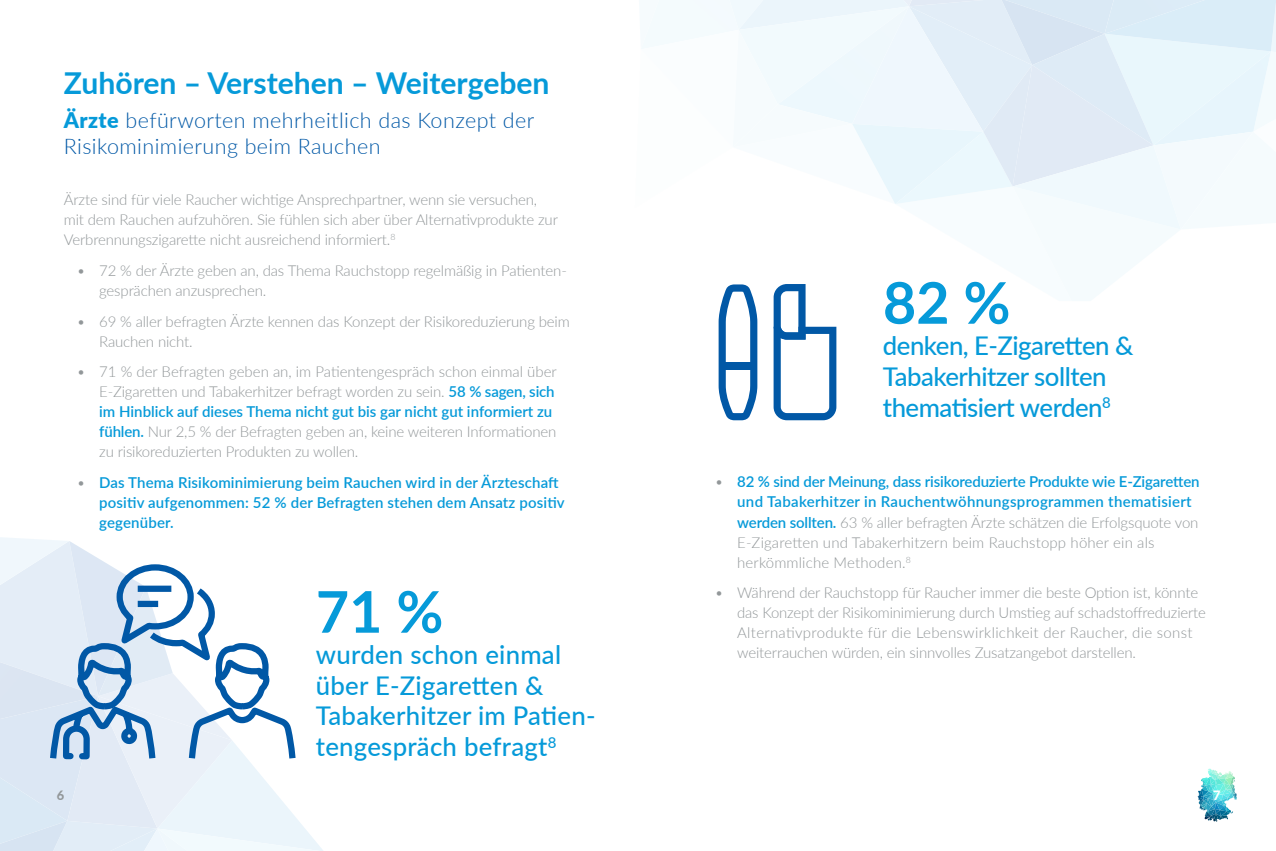
<style>
.page{position:relative;width:1276px;height:851px;background:#fff}
.page>*{position:absolute;margin:0;border:0;box-sizing:border-box;transform-origin:0 0}
.t1{font:700 57.38px "Lato";color:#069ad9}
.t2{font:700 30.12px "Lato";color:#069ad9}
.t3{font:500 25.75px/30.9px "Lato";color:#069ad9}
.t4{font:500 25.75px/30.9px "Lato";letter-spacing:-.02em;color:#069ad9}
.t5{font:300 21.5px/25.8px "Lato";letter-spacing:.02em;color:#0158a6}
.t6{font:300 15px/20px "Lato";letter-spacing:-.01em;color:#929799}
.t7{font:600 15px/20px "Lato";letter-spacing:.01em;color:#069ad9}
.t8{font:800 12.88px "Lato";color:#929799}
.t9{font:800 12.88px "Lato";color:#fff}
.s1{font-weight:900;color:#069ad9}
.s2{font-weight:600;color:#069ad9}
.s3{font-weight:300;color:#929799}
</style>
<div class="page">
<div style="left:0;top:820px;width:67px;height:30px;background:#dae9f5"></div>
<div style="left:67px;top:764px;width:31px;height:64px;background:#e2eaf5"></div>
<div style="left:98px;top:764px;width:59px;height:64px;background:#e2eaf5"></div>
<img style="left:0;top:537px;width:46px;height:49px">
<img style="left:143px;top:828px;width:26px;height:22px">
<img style="left:1032px;top:34px;width:121px;height:31px">
<svg style="left:909px;top:0;width:3px;height:6px"></svg>
<div style="left:1153px;top:51px;width:118px;height:81px;background:#e9f7fc"></div>
<img style="left:1032px;top:65px;width:121px;height:80px">
<div style="left:641px;top:30px;width:92px;height:19px;background:#f6fbfd"></div>
<img style="left:1104px;top:0;width:172px;height:51px">
<div style="left:1104px;top:0;width:105px;height:34px;background:#daedf8"></div>
<div style="left:1181px;top:132px;width:72px;height:97px;background:#f5fbfd"></div>
<div style="left:738px;top:6px;width:114px;height:98px;background:#f2fafd"></div>
<div style="left:733px;top:30px;width:45px;height:117px;background:#f6fbfd"></div>
<img style="left:983px;top:6px;width:49px;height:59px">
<img style="left:852px;top:6px;width:131px;height:118px">
<img style="left:852px;top:124px;width:131px;height:79px">
<img style="left:895px;top:132px;width:117px;height:72px">
<img style="left:983px;top:65px;width:49px;height:121px">
<img style="left:1197px;top:768px;width:39px;height:53px">
<svg style="left:718px;top:284px;width:39px;height:136px"></svg>
<div style="left:723px;top:362px;width:30px;height:7px;background:#0158a6"></div>
<svg style="left:773px;top:284px;width:63px;height:136px"></svg>
<svg style="left:46px;top:540px;width:250px;height:224px"></svg>
<p class="t2" style="left:64px;top:60px;width:487px">Zuhören – Verstehen – Weitergeben</p>
<p class="t5" style="left:64px;top:106px;width:472px"><span class="s1">Ärzte</span> befürworten mehrheitlich das Konzept der<br>Risikominimierung beim Rauchen</p>
<p class="t6" style="left:64px;top:189px;width:496px">Ärzte sind für viele Raucher wichtige Ansprechpartner, wenn sie versuchen, mit dem Rauchen aufzuhören. Sie fühlen sich aber über Alternativprodukte zur<br>Verbrennungszigarette nicht ausreichend informiert.<sup>8</sup></p>
<p class="t6" style="left:99px;top:260px;width:469px;text-indent:-23px">• 72 % der Ärzte geben an, das Thema Rauchstopp regelmäßig in Patienten&shy;gesprächen anzusprechen.</p>
<p class="t6" style="left:99px;top:310px;width:472px;text-indent:-23px">• 69 % aller befragten Ärzte kennen das Konzept der Risikoreduzierung beim<br>Rauchen nicht.</p>
<p class="t6" style="left:99px;top:361px;width:459px;text-indent:-23px">• 71 % der Befragten geben an, im Patientengespräch schon einmal über E-Zigaretten und Tabakerhitzer befragt worden zu sein. <span class="s2">58 % sagen, sich im Hinblick auf dieses Thema nicht gut bis gar nicht gut informiert zu fühlen.</span> Nur 2,5 % der Befragten geben an, keine weiteren Informationen zu risikoreduzierten Produkten zu wollen.</p>
<p class="t7" style="left:99px;top:472px;width:467px;text-indent:-23px"><span class="s3">•</span> Das Thema Risikominimierung beim Rauchen wird in der Ärzteschaft positiv aufgenommen: 52 % der Befragten stehen dem Ansatz positiv gegenüber.</p>
<p class="t7" style="left:737px;top:471px;width:464px;text-indent:-22px"><span class="s3">•</span> 82 % sind der Meinung, dass risikoreduzierte Produkte wie E-Zigaretten und Tabakerhitzer in Rauchentwöhnungsprogrammen thematisiert werden sollten. <span class="s3">63 % aller befragten Ärzte schätzen die Erfolgsquote von E-Zigaretten und Tabakerhitzern beim Rauchstopp höher ein als herkömmliche Methoden.</span><sup>8</sup></p>
<p class="t6" style="left:737px;top:582px;width:470px;text-indent:-22px">• Während der Rauchstopp für Raucher immer die beste Option ist, könnte das Konzept der Risikominimierung durch Umstieg auf schadstoffreduzierte Alternativprodukte für die Lebenswirklichkeit der Raucher, die sonst weiterrauchen würden, ein sinnvolles Zusatzangebot darstellen.</p>
<p class="t1" style="left:883px;top:260px;width:129px">82 %</p>
<p class="t4" style="left:883px;top:329px;width:252px">denken, E-Zigaretten &amp;<br>Tabakerhitzer sollten thematisiert werden<sup>8</sup></p>
<p class="t1" style="left:316px;top:569px;width:129px">71 %</p>
<p class="t3" style="left:316px;top:637px;width:281px">wurden schon einmal über E-Zigaretten &amp;<br>Tabakerhitzer im Patien&shy;tengespräch befragt<sup>8</sup></p>
<p class="t8" style="left:57px;top:785px;width:9px">6</p>
<p class="t9" style="left:1213px;top:785px;width:9px">7</p>
</div>
